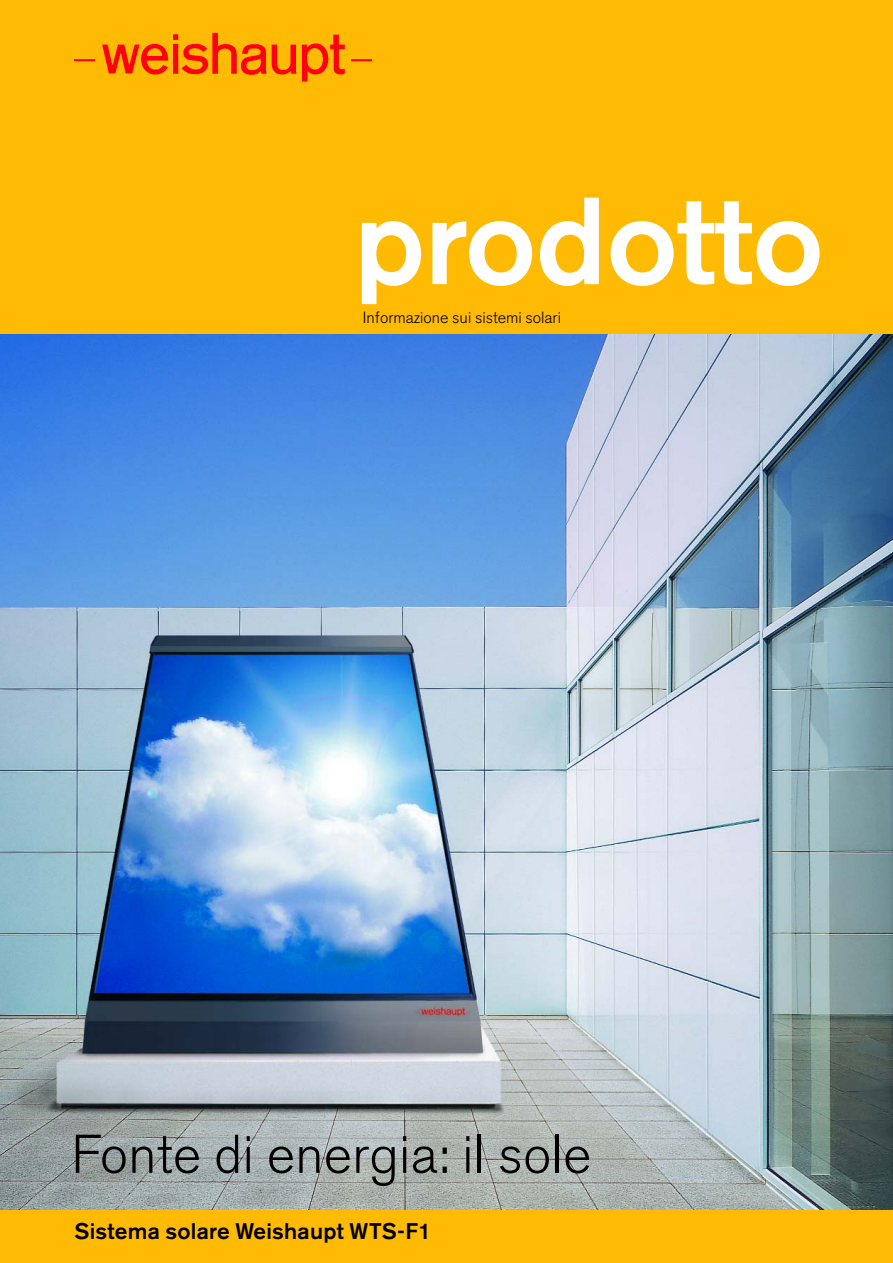
<style>
.page{position:relative;width:893px;height:1263px;background:#fff}
.page>*{position:absolute;margin:0;border:0;box-sizing:border-box;transform-origin:0 0}
.t1{font:500 122.55px "Akzidenz Grotesk BE";letter-spacing:-.005em;color:#fff}
.t2{font:300 54px "Akzidenz Grotesk BE";letter-spacing:.005em;color:#000}
.t3{font:500 22.5px "Akzidenz Grotesk BE";letter-spacing:.01em;color:#000}
.t4{font:300 16.05px "Akzidenz Grotesk BE";color:#000}
</style>
<div class="page">
<div style="left:0;top:0;width:892px;height:1263px;background:#ffba04"></div>
<img style="left:0;top:335px;width:892px;height:874px">
<img style="left:74px;top:32px;width:298px;height:50px">
<h1 class="t1" style="left:354px;top:198px;width:471px">prodotto</h1>
<p class="t4" style="left:363px;top:311px;width:199px">Informazione sui sistemi solari</p>
<h2 class="t2" style="left:71px;top:1135px;width:521px">Fonte di energia: il sole</h2>
<p class="t3" style="left:74px;top:1223px;width:358px">Sistema solare Weishaupt WTS-F1</p>
</div>
